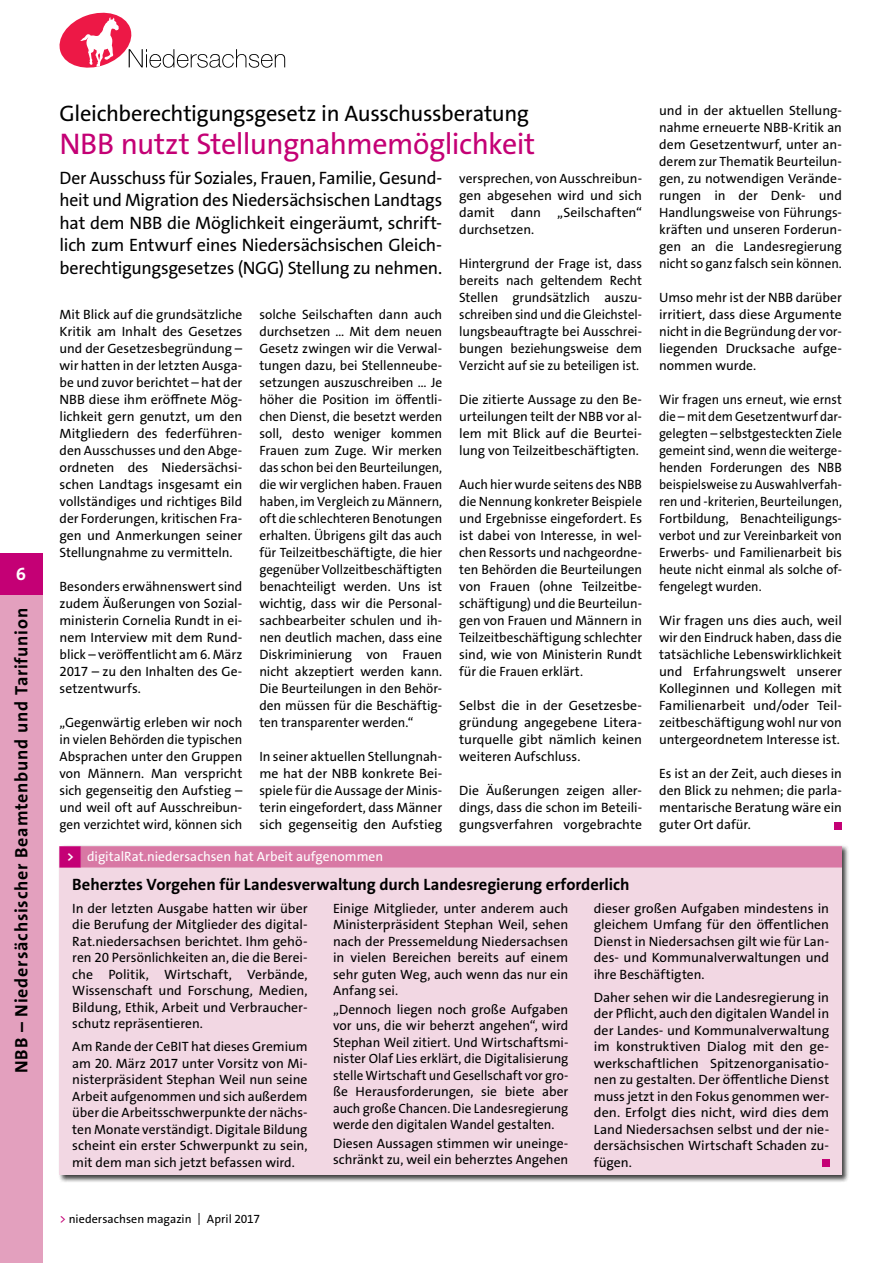
<style>
.page{position:relative;width:893px;height:1263px;background:#fff}
.page>*{position:absolute;margin:0;border:0;box-sizing:border-box;transform-origin:0 0}
.t1{font:30px "The Sans Os F";letter-spacing:-.02em;color:#c40075}
.t2{font:22.5px "The Sans Os F";letter-spacing:-.02em;color:#000}
.t3{font:18px/22.5px "The Sans Os F";letter-spacing:-.015em;color:#000;text-align:justify}
.t4{font:700 18px "The Sans Os F";letter-spacing:.04em;color:#000}
.t5{font:700 18px "The Sans Os F";color:#fff}
.t6{font:700 16.5px "The Sans Os F";letter-spacing:-.005em;color:#000}
.t7{font:13.5px/17px "The Sans Os F";color:#000;text-align:justify}
.t8{font:13.5px/17px "The Sans Os F";color:#000;text-align:justify;scale:.95 1}
.t9{font:13.5px "The Sans Os F";color:#fff}
.t10{font:12px "The Sans Os F";letter-spacing:.005em;color:#000}
.s1{font-family:"Top Numbers";color:#c40075}
.s2{color:#c40075}
</style>
<div class="page">
<div style="left:835px;top:822px;width:7px;height:7px;background:#c40075"></div>
<div style="left:58px;top:845px;width:791px;height:338px;background:#000;opacity:.75"></div>
<div style="left:60px;top:846px;width:782px;height:329px;background:#f2d7e3"></div>
<div style="left:80px;top:846px;width:762px;height:21px;background:#d878a4"></div>
<div style="left:64px;top:848px;width:13px;height:17px;background:#fff"></div>
<div style="left:822px;top:1159px;width:7px;height:7px;background:#c40075"></div>
<div style="left:0;top:553px;width:43px;height:42px;background:#c40075"></div>
<div style="left:0;top:595px;width:43px;height:668px;background:#e3a0be"></div>
<svg style="left:60px;top:13px;width:225px;height:55px"></svg>
<h3 class="t5" style="left:16px;top:562px;width:11px">6</h3>
<h3 class="t4" style="left:10px;top:1073px;width:466px;rotate:-90deg">NBB – Niedersächsischer Beamtenbund und Tarifunion</h3>
<h2 class="t2" style="left:60px;top:99px;width:471px">Gleichberechtigungsgesetz in Ausschussberatung</h2>
<h1 class="t1" style="left:60px;top:124px;width:477px">NBB nutzt Stellungnahmemöglichkeit</h1>
<p class="t3" style="left:60px;top:166px;width:384px">Der Ausschuss für Soziales, Frauen, Familie, Gesund&shy;heit und Migration des Niedersächsischen Landtags hat dem NBB die Möglichkeit eingeräumt, schrift&shy;lich zum Entwurf eines Niedersächsischen Gleich&shy;berechtigungsgesetzes (NGG) Stellung zu nehmen.</p>
<p class="t7" style="left:60px;top:306px;width:184px">Mit Blick auf die grundsätzliche Kritik am Inhalt des Gesetzes und der Gesetzesbegründung – wir hatten in der letzten Ausga&shy;be und zuvor berichtet – hat der NBB diese ihm eröffnete Mög&shy;lichkeit gern genutzt, um den Mitgliedern des federführen&shy;den Ausschusses und den Abge&shy;ordneten des Niedersächsi&shy;schen Landtags insgesamt ein vollständiges und richtiges Bild der Forderungen, kritischen Fra&shy;gen und Anmerkungen seiner Stellungnahme zu vermitteln.</p>
<p class="t7" style="left:60px;top:578px;width:184px">Besonders erwähnenswert sind zudem Äußerungen von Sozial&shy;ministerin Cornelia Rundt in ei&shy;nem Interview mit dem Rund&shy;blick – veröffentlicht am 6. März 2017 – zu den Inhalten des Ge&shy;setzentwurfs.</p>
<p class="t7" style="left:60px;top:714px;width:184px">„Gegenwärtig erleben wir noch in vielen Behörden die typischen Absprachen unter den Gruppen von Männern. Man verspricht sich gegenseitig den Aufstieg – und weil oft auf Ausschreibun&shy;gen verzichtet wird, können sich</p>
<p class="t7" style="left:459px;top:170px;width:184px">versprechen, von Ausschreibun&shy;gen abgesehen wird und sich damit dann „Seilschaften“ durchsetzen.</p>
<p class="t7" style="left:459px;top:255px;width:184px">Hintergrund der Frage ist, dass bereits nach geltendem Recht Stellen grundsätzlich auszu&shy;schreiben sind und die Gleichstel&shy;lungsbeauftragte bei Ausschrei&shy;bungen beziehungsweise dem Verzicht auf sie zu beteiligen ist.</p>
<p class="t7" style="left:459px;top:391px;width:184px">Die zitierte Aussage zu den Be&shy;urteilungen teilt der NBB vor al&shy;lem mit Blick auf die Beurtei&shy;lung von Teilzeitbeschäftigten.</p>
<p class="t7" style="left:459px;top:476px;width:184px">Auch hier wurde seitens des NBB die Nennung konkreter Beispiele und Ergebnisse eingefordert. Es ist dabei von Interesse, in wel&shy;chen Ressorts und nachgeordne&shy;ten Behörden die Beurteilungen von Frauen (ohne Teilzeitbe&shy;schäftigung) und die Beurteilun&shy;gen von Frauen und Männern in Teilzeitbeschäftigung schlechter sind, wie von Ministerin Rundt für die Frauen erklärt.</p>
<p class="t7" style="left:459px;top:697px;width:184px">Selbst die in der Gesetzesbe&shy;gründung angegebene Litera&shy;turquelle gibt nämlich keinen weiteren Aufschluss.</p>
<p class="t7" style="left:459px;top:782px;width:184px">Die Äußerungen zeigen aller&shy;dings, dass die schon im Beteili&shy;gungsverfahren vorgebrachte</p>
<p class="t7" style="left:259px;top:306px;width:184px">solche Seilschaften dann auch durchsetzen ... Mit dem neuen Gesetz zwingen wir die Verwal&shy;tungen dazu, bei Stellenneube&shy;setzungen auszuschreiben … Je höher die Position im öffentli&shy;chen Dienst, die besetzt werden soll, desto weniger kommen Frauen zum Zuge. Wir merken das schon bei den Beurteilungen, die wir verglichen haben. Frauen haben, im Vergleich zu Männern, oft die schlechteren Benotungen erhalten. Übrigens gilt das auch für Teilzeitbeschäftigte, die hier gegenüber Vollzeitbeschäftigten benachteiligt werden. Uns ist wichtig, dass wir die Personal&shy;sachbearbeiter schulen und ih&shy;nen deutlich machen, dass eine Diskriminierung von Frauen nicht akzeptiert werden kann.<br>Die Beurteilungen in den Behör&shy;den müssen für die Beschäftig&shy;ten transparenter werden.“</p>
<p class="t7" style="left:259px;top:748px;width:184px">In seiner aktuellen Stellungnah&shy;me hat der NBB konkrete Bei&shy;spiele für die Aussage der Minis&shy;terin eingefordert, dass Männer sich gegenseitig den Aufstieg</p>
<p class="t7" style="left:659px;top:102px;width:184px">und in der aktuellen Stellung&shy;nahme erneuerte NBB-Kritik an dem Gesetzentwurf, unter an&shy;derem zur Thematik Beurteilun&shy;gen, zu notwendigen Verände&shy;rungen in der Denk- und Handlungsweise von Führungs&shy;kräften und unseren Forderun&shy;gen an die Landesregierung nicht so ganz falsch sein können.</p>
<p class="t7" style="left:659px;top:289px;width:184px">Umso mehr ist der NBB darüber irritiert, dass diese Argumente nicht in die Begründung der vor&shy;liegenden Drucksache aufge&shy;nommen wurde.</p>
<p class="t8" style="left:659px;top:391px;width:194px">Wir fragen uns erneut, wie ernst die – mit dem Gesetzentwurf dar&shy;gelegten – selbstgesteckten Ziele gemeint sind, wenn die weiterge&shy;henden Forderungen des NBB beispielsweise zu Auswahlverfah&shy;ren und -kriterien, Beurteilungen, Fortbildung, Benachteiligungs&shy;verbot und zur Vereinbarkeit von Erwerbs- und Familienarbeit bis heute nicht einmal als solche of&shy;fengelegt wurden.</p>
<p class="t7" style="left:659px;top:612px;width:184px">Wir fragen uns dies auch, weil wir den Eindruck haben, dass die tatsächliche Lebenswirklichkeit und Erfahrungswelt unserer Kolleginnen und Kollegen mit Familienarbeit und/oder Teil&shy;zeitbeschäftigung wohl nur von untergeordnetem Interesse ist.</p>
<p class="t7" style="left:659px;top:765px;width:184px">Es ist an der Zeit, auch dieses in den Blick zu nehmen; die parla&shy;mentarische Beratung wäre ein guter Ort dafür.</p>
<p class="t9" style="left:60px;top:848px;width:325px"><span class="s1">&lt;</span> digitalRat.niedersachsen hat Arbeit aufgenommen</p>
<p class="t6" style="left:72px;top:873px;width:559px">Beherztes Vorgehen für Landesverwaltung durch Landesregierung erforderlich</p>
<p class="t7" style="left:72px;top:900px;width:237px;line-height:16.5px">In der letzten Ausgabe hatten wir über die Berufung der Mitglieder des digital-Rat.niedersachsen berichtet. Ihm gehö&shy;ren 20 Persönlichkeiten an, die die Berei&shy;che Politik, Wirtschaft, Verbände, Wissenschaft und Forschung, Medien, Bildung, Ethik, Arbeit und Verbraucher&shy;schutz repräsentieren.</p>
<p class="t7" style="left:72px;top:1038px;width:237px;line-height:16.5px">Am Rande der CeBIT hat dieses Gremium am 20. März 2017 unter Vorsitz von Mi&shy;nisterpräsident Stephan Weil nun seine Arbeit aufgenommen und sich außerdem über die Arbeitsschwerpunkte der nächs&shy;ten Monate verständigt. Digitale Bildung scheint ein erster Schwerpunkt zu sein, mit dem man sich jetzt befassen wird.</p>
<p class="t7" style="left:594px;top:900px;width:237px;line-height:16.5px">dieser großen Aufgaben mindestens in gleichem Umfang für den öffentlichen Dienst in Niedersachsen gilt wie für Lan&shy;des- und Kommunalverwaltungen und ihre Beschäftigten.</p>
<p class="t7" style="left:594px;top:989px;width:237px;line-height:16.5px">Daher sehen wir die Landesregierung in der Pflicht, auch den digitalen Wandel in der Landes- und Kommunalverwaltung im konstruktiven Dialog mit den ge&shy;werkschaftlichen Spitzenorganisatio&shy;nen zu gestalten. Der öffentliche Dienst muss jetzt in den Fokus genommen wer&shy;den. Erfolgt dies nicht, wird dies dem Land Niedersachsen selbst und der nie&shy;dersächsischen Wirtschaft Schaden zu&shy;fügen.</p>
<p class="t7" style="left:333px;top:900px;width:237px;line-height:16.5px">Einige Mitglieder, unter anderem auch Ministerpräsident Stephan Weil, sehen nach der Pressemeldung Niedersachsen in vielen Bereichen bereits auf einem sehr guten Weg, auch wenn das nur ein Anfang sei.</p>
<p class="t7" style="left:333px;top:1001px;width:237px;line-height:16.5px">„Dennoch liegen noch große Aufgaben vor uns, die wir beherzt angehen“, wird Stephan Weil zitiert. Und Wirtschaftsmi&shy;nister Olaf Lies erklärt, die Digitalisierung stelle Wirtschaft und Gesellschaft vor gro&shy;ße Herausforderungen, sie biete aber auch große Chancen. Die Landesregierung werde den digitalen Wandel gestalten.</p>
<p class="t7" style="left:333px;top:1135px;width:237px;line-height:16.5px">Diesen Aussagen stimmen wir uneinge&shy;schränkt zu, weil ein beherztes Angehen</p>
<p class="t10" style="left:60px;top:1211px;width:202px"><span class="s2">&gt;</span> niedersachsen magazin | April 2017</p>
</div>
